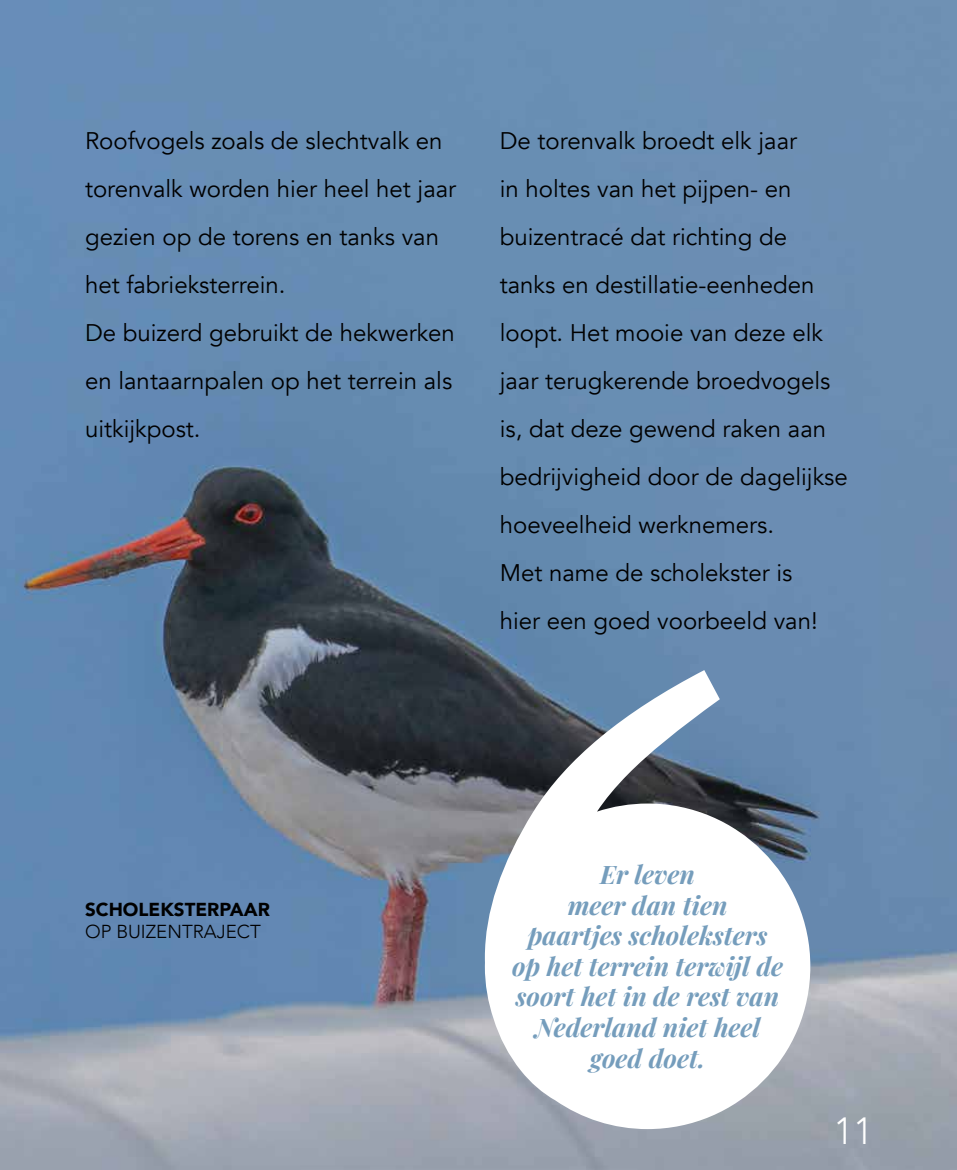
<style>
.page{position:relative;width:957px;height:1170px;background:#fff}
.page>*{position:absolute;margin:0;border:0;box-sizing:border-box;transform-origin:0 0}
.t1{font:300 37.8px "Avenir";color:#fff}
.t2{font:italic 700 25.5px/30.6px "Playfair Display";color:#759dbc;text-align:center}
.t3{font:24px/48px "Avenir";color:#000}
.t4{font:900 18.75px "Avenir";color:#000}
.t5{font:300 18.75px "Avenir";color:#000}
</style>
<div class="page">
<img style="left:0;top:0;width:957px;height:1169px">
<svg style="left:485px;top:670px;width:325px;height:458px"></svg>
<p class="t3" style="left:85px;top:117px;width:373px">Roofvogels zoals de slechtvalk en torenvalk worden hier heel het jaar gezien op de torens en tanks van het fabrieksterrein.<br>De buizerd gebruikt de hekwerken en lantaarnpalen op het terrein als uitkijkpost.</p>
<p class="t3" style="left:500px;top:117px;width:349px">De torenvalk broedt elk jaar<br>in holtes van het pijpen- en buizentracé dat richting de tanks en destillatie-eenheden loopt. Het mooie van deze elk jaar terugkerende broedvogels is, dat deze gewend raken aan bedrijvigheid door de dagelijkse hoeveelheid werknemers.<br>Met name de scholekster is<br>hier een goed voorbeeld van!</p>
<p class="t4" style="left:85px;top:893px;width:186px">SCHOLEKSTERPAAR</p>
<p class="t5" style="left:85px;top:920px;width:177px">OP BUIZENTRAJECT</p>
<p class="t2" style="left:512px;top:856px;width:272px">Er leven<br>meer dan tien<br>paartjes scholeksters op het terrein terwijl de soort het in de rest van<br>Nederland niet heel goed doet.</p>
<h1 class="t1" style="left:833px;top:1108px;width:41px">11</h1>
</div>
